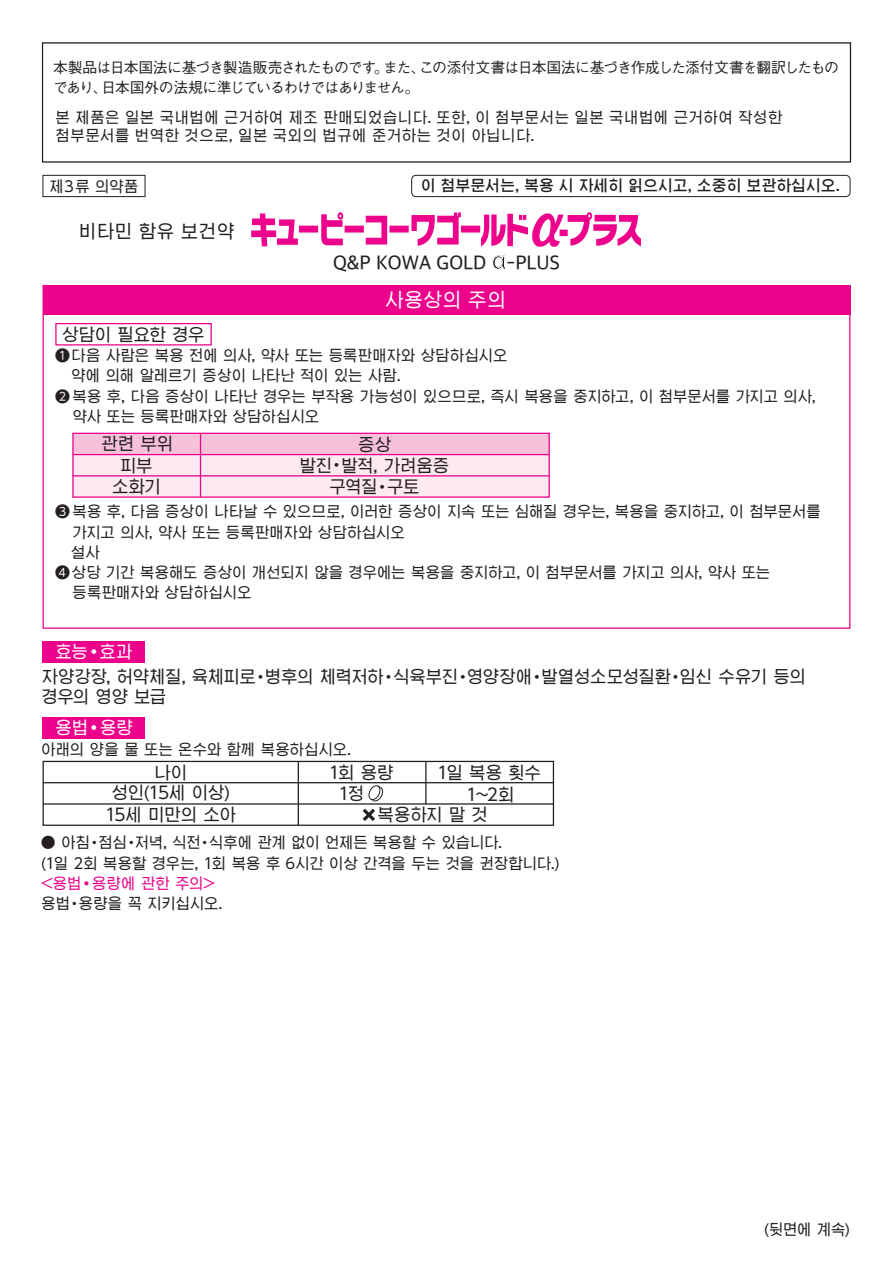
<style>
.page{position:relative;width:893px;height:1263px;background:#fff}
.page>*{position:absolute;margin:0;border:0;box-sizing:border-box;transform-origin:0 0}
.t1{font:19.2px "MPSD Gothic Neo 1 Koc M";color:#231f20}
.t2{font:19.2px "UD Shin Go Hang Koc";color:#fff}
.t3{font:18px "UD Shin Go Hang Koc";color:#231f20}
.t4{font:16.95px/24.5px "UD Shin Go Hang Koc";letter-spacing:-.055em;color:#231f20}
.t5{font:16.95px "UD Shin Go Hang Koc";color:#fff}
.t6{font:14.85px "UD Shin Go Hang Koc";letter-spacing:-.025em;color:#231f20}
.t7{font:14.85px/20.2px "UD Shin Go Hang Koc";letter-spacing:-.05em;color:#231f20}
.t8{font:500 14.85px/20.2px "Gothic BBB";letter-spacing:-.065em;color:#231f20}
.t9{font:14.85px/18px "UD Shin Go Hang Koc";color:#231f20}
.t10{font:500 14.85px "UD Shin Go Hang Koc";color:#231f20}
.t11{font:14.85px/20.2px "UD Shin Go Hang Koc";letter-spacing:-.045em;color:#ed028c}
.t12{font:14.85px "UD Shin Go Hang Koc";letter-spacing:-.045em;color:#231f20}
.s1{font-size:25.8px}
.s2{font-size:13.65px}
.s3{color:#fff}
.s4{font-size:11.85px}
.s5{color:#231f20}
.s6{font-size:11.85px;color:#231f20}
</style>
<div class="page">
<div style="left:43px;top:175px;width:102px;height:22px;border:1px solid #231f20"></div>
<div style="left:411px;top:175px;width:439px;height:22px;border:1px solid #231f20;border-radius:4px"></div>
<div style="left:43px;top:641px;width:102px;height:21px;background:#ed028c"></div>
<div style="left:43px;top:717px;width:102px;height:22px;background:#ed028c"></div>
<svg style="left:43px;top:285px;width:807px;height:344px"></svg>
<div style="left:73px;top:433px;width:476px;height:22px;background:#f7c1d9"></div>
<div style="left:73px;top:455px;width:476px;height:42px;background:#fce9f1"></div>
<div style="left:72px;top:433px;width:478px;height:65px;border:1px solid #ed028c"></div>
<hr style="left:200px;top:433px;width:1px;height:64px;background:#ed028c">
<hr style="left:73px;top:454px;width:476px;height:1px;background:#ed028c">
<hr style="left:73px;top:475px;width:476px;height:1px;background:#ed028c">
<div style="left:43px;top:761px;width:511px;height:65px;border:1px solid #231f20"></div>
<hr style="left:298px;top:761px;width:1px;height:64px;background:#231f20">
<hr style="left:425px;top:761px;width:1px;height:43px;background:#231f20">
<hr style="left:43px;top:782px;width:510px;height:1px;background:#231f20">
<hr style="left:43px;top:803px;width:510px;height:2px;background:#231f20">
<svg style="left:363px;top:809px;width:12px;height:12px"></svg>
<svg style="left:251px;top:212px;width:390px;height:35px"></svg>
<svg style="left:368px;top:785px;width:15px;height:17px"></svg>
<p class="t8" style="left:53px;top:58px;width:787px">本製品は日本国法に基づき製造販売されたものです。また、この添付文書は日本国法に基づき作成した添付文書を翻訳したものであり、日本国外の法規に準じているわけではありません。</p>
<p class="t9" style="left:55px;top:108px;width:729px">본 제품은 일본 국내법에 근거하여 제조 판매되었습니다. 또한, 이 첨부문서는 일본 국내법에 근거하여 작성한 첨부문서를 번역한 것으로, 일본 국외의 법규에 준거하는 것이 아닙니다.</p>
<p class="t6" style="left:49px;top:176px;width:91px">제3류 의약품</p>
<p class="t10" style="left:421px;top:175px;width:421px">이 첨부문서는, 복용 시 자세히 읽으시고, 소중히 보관하십시오.</p>
<p class="t3" style="left:79px;top:219px;width:157px">비타민 함유 보건약</p>
<p class="t1" style="left:333px;top:252px;width:228px">Q&amp;P KOWA GOLD <span class="s1">α</span>-PLUS</p>
<p class="t2" style="left:385px;top:287px;width:123px">사용상의 주의</p>
<p class="t4" style="left:62px;top:322px;width:145px">상담이 필요한 경우</p>
<p class="t6" style="left:55px;top:345px;width:454px">❶다음 사람은 복용 전에 의사, 약사 또는 등록판매자와 상담하십시오</p>
<p class="t6" style="left:71px;top:365px;width:331px">약에 의해 알레르기 증상이 나타난 적이 있는 사람.</p>
<p class="t6" style="left:55px;top:386px;width:762px">❷ 복용 후, 다음 증상이 나타난 경우는 부작용 가능성이 있으므로, 즉시 복용을 중지하고, 이 첨부문서를 가지고 의사,</p>
<p class="t6" style="left:72px;top:406px;width:249px">약사 또는 등록판매자와 상담하십시오</p>
<p class="t4" style="left:101px;top:431px;width:74px">관련 부위</p>
<p class="t4" style="left:358px;top:431px;width:35px">증상</p>
<p class="t4" style="left:120px;top:453px;width:35px">피부</p>
<p class="t4" style="left:299px;top:453px;width:152px">발진<span class="s2">•</span>발적, 가려움증</p>
<p class="t4" style="left:112px;top:474px;width:51px">소화기</p>
<p class="t4" style="left:329px;top:474px;width:92px">구역질<span class="s2">•</span>구토</p>
<p class="t6" style="left:55px;top:502px;width:767px">❸ 복용 후, 다음 증상이 나타날 수 있으므로, 이러한 증상이 지속 또는 심해질 경우는, 복용을 중지하고, 이 첨부문서를</p>
<p class="t12" style="left:72px;top:522px;width:334px">가지고 의사, 약사 또는 등록판매자와 상담하십시오</p>
<p class="t6" style="left:71px;top:542px;width:31px">설사</p>
<p class="t7" style="left:55px;top:562px;width:717px">❹상당 기간 복용해도 증상이 개선되지 않을 경우에는 복용을 중지하고, 이 첨부문서를 가지고 의사, 약사 또는</p>
<p class="t6" style="left:72px;top:582px;width:181px">등록판매자와 상담하십시오</p>
<p class="t4" style="left:41px;top:639px;width:766px;text-indent:14px"><span class="s3">효능•효과<br></span>자양강장, 허약체질, 육체피로<span class="s2">•</span>병후의 체력저하<span class="s2">•</span>식육부진<span class="s2">•</span>영양장애<span class="s2">•</span>발열성소모성질환<span class="s2">•</span>임신 수유기 등의</p>
<p class="t4" style="left:41px;top:684px;width:127px">경우의 영양 보급</p>
<p class="t5" style="left:55px;top:716px;width:79px">용법•용량</p>
<p class="t6" style="left:41px;top:739px;width:312px">아래의 양을 물 또는 온수와 함께 복용하십시오.</p>
<p class="t4" style="left:154px;top:759px;width:35px">나이</p>
<p class="t4" style="left:329px;top:759px;width:66px">1회 용량</p>
<p class="t4" style="left:437px;top:759px;width:106px">1일 복용 횟수</p>
<p class="t4" style="left:112px;top:780px;width:120px">성인(15세 이상)</p>
<p class="t4" style="left:466px;top:782px;width:50px">1~2회</p>
<p class="t4" style="left:105px;top:802px;width:133px">15세 미만의 소아</p>
<p class="t4" style="left:377px;top:802px;width:112px">복용하지 말 것</p>
<p class="t4" style="left:338px;top:781px;width:28px">1정</p>
<p class="t7" style="left:41px;top:832px;width:521px">● 아침<span class="s4">•</span>점심<span class="s4">•</span>저녁, 식전<span class="s4">•</span>식후에 관계 없이 언제든 복용할 수 있습니다.<br>(1일 2회 복용할 경우는, 1회 복용 후 6시간 이상 간격을 두는 것을 권장합니다.)</p>
<p class="t11" style="left:41px;top:873px;width:183px">&lt;용법•용량에 관한 주의&gt; <span class="s5">용법</span><span class="s6">•</span><span class="s5">용량을 꼭 지키십시오.</span></p>
<p class="t6" style="left:764px;top:1219px;width:88px">(뒷면에 계속)</p>
</div>
